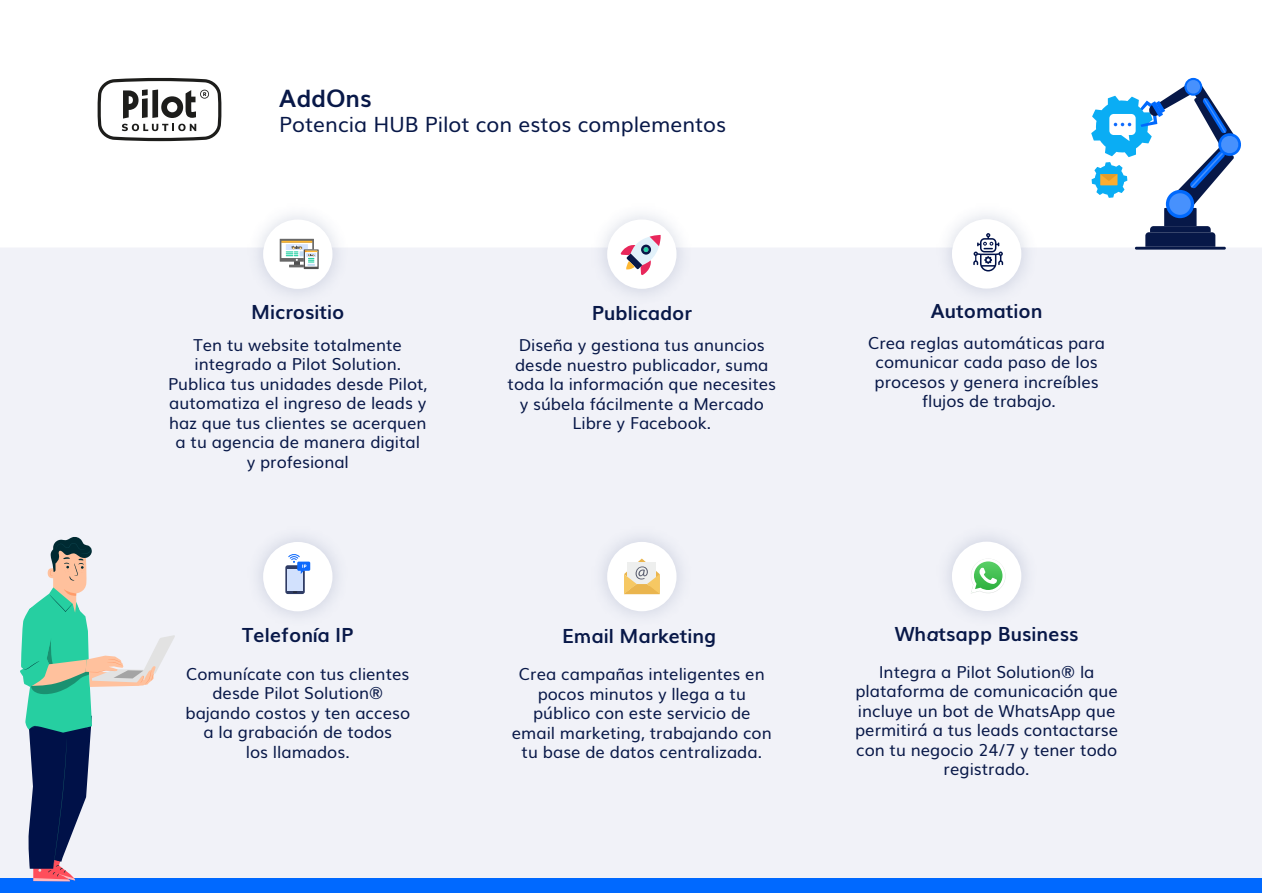
<style>
.page{position:relative;width:1262px;height:893px;background:#fff}
.page>*{position:absolute;margin:0;border:0;box-sizing:border-box;transform-origin:0 0}
.t1{font:700 24px "Muli";color:#081848}
.t2{font:21px "Muli";color:#081848}
.t3{font:700 19.5px "Muli";color:#081848}
.t4{font:16.5px/19.5px "Muli";color:#081848;text-align:center}
</style>
<div class="page">
<svg style="left:97px;top:77px;width:125px;height:64px"></svg>
<div style="left:0;top:247px;width:1261px;height:631px;background:#f1f2f8"></div>
<hr style="left:1134px;top:247px;width:91px;height:2px;background:#071848">
<svg style="left:1091px;top:79px;width:150px;height:168px"></svg>
<div style="left:0;top:878px;width:1261px;height:14px;background:#0069ff"></div>
<svg style="left:19px;top:536px;width:156px;height:345px"></svg>
<img style="left:238px;top:215px;width:120px;height:99px">
<div style="left:263px;top:219px;width:69px;height:70px;background:#fff;border-radius:50%"></div>
<img style="left:927px;top:214px;width:120px;height:100px">
<div style="left:952px;top:219px;width:69px;height:69px;background:#fff;border-radius:50%"></div>
<img style="left:583px;top:214px;width:119px;height:100px">
<div style="left:607px;top:219px;width:69px;height:70px;background:#fff;border-radius:50%"></div>
<img style="left:238px;top:518px;width:120px;height:118px">
<div style="left:263px;top:542px;width:69px;height:69px;background:#fff;border-radius:50%"></div>
<img style="left:927px;top:516px;width:120px;height:120px">
<div style="left:952px;top:541px;width:69px;height:70px;background:#fff;border-radius:50%"></div>
<img style="left:583px;top:518px;width:119px;height:118px">
<div style="left:607px;top:542px;width:69px;height:69px;background:#fff;border-radius:50%"></div>
<svg style="left:285px;top:554px;width:25px;height:40px"></svg>
<svg style="left:624px;top:558px;width:35px;height:36px"></svg>
<svg style="left:304px;top:249px;width:15px;height:20px"></svg>
<svg style="left:280px;top:239px;width:37px;height:29px"></svg>
<svg style="left:971px;top:559px;width:34px;height:34px"></svg>
<svg style="left:973px;top:233px;width:30px;height:38px"></svg>
<svg style="left:620px;top:235px;width:40px;height:40px"></svg>
<h1 class="t1" style="left:279px;top:79px;width:94px">AddOns</h1>
<p class="t2" style="left:279px;top:107px;width:448px">Potencia HUB Pilot con estos complementos</p>
<p class="t3" style="left:251px;top:297px;width:95px">Micrositio</p>
<p class="t4" style="left:168px;top:333px;width:261px">Ten tu website totalmente integrado a Pilot Solution.<br>Publica tus unidades desde Pilot, automatiza el ingreso de leads y haz que tus clientes se acerquen a tu agencia de manera digital<br>y profesional</p>
<p class="t3" style="left:242px;top:619px;width:113px">Telefonía IP</p>
<p class="t4" style="left:185px;top:662px;width:226px">Comunícate con tus clientes desde Pilot Solution® bajando costos y ten acceso a la grabación de todos<br>los llamados.</p>
<p class="t3" style="left:591px;top:297px;width:102px">Publicador</p>
<p class="t4" style="left:507px;top:334px;width:270px">Diseña y gestiona tus anuncios desde nuestro publicador, suma toda la información que necesites y súbela fácilmente a Mercado<br>Libre y Facebook.</p>
<p class="t3" style="left:562px;top:619px;width:155px">Email Marketing</p>
<p class="t4" style="left:512px;top:663px;width:261px">Crea campañas inteligentes en pocos minutos y llega a tu público con este servicio de email marketing, trabajando con tu base de datos centralizada.</p>
<p class="t3" style="left:931px;top:296px;width:113px">Automation</p>
<p class="t4" style="left:868px;top:332px;width:239px">Crea reglas automáticas para comunicar cada paso de los procesos y genera increíbles flujos de trabajo.</p>
<p class="t3" style="left:894px;top:618px;width:185px">Whatsapp Business</p>
<p class="t4" style="left:855px;top:660px;width:265px">Integra a Pilot Solution® la plataforma de comunicación que incluye un bot de WhatsApp que permitirá a tus leads contactarse con tu negocio 24/7 y tener todo registrado.</p>
</div>
